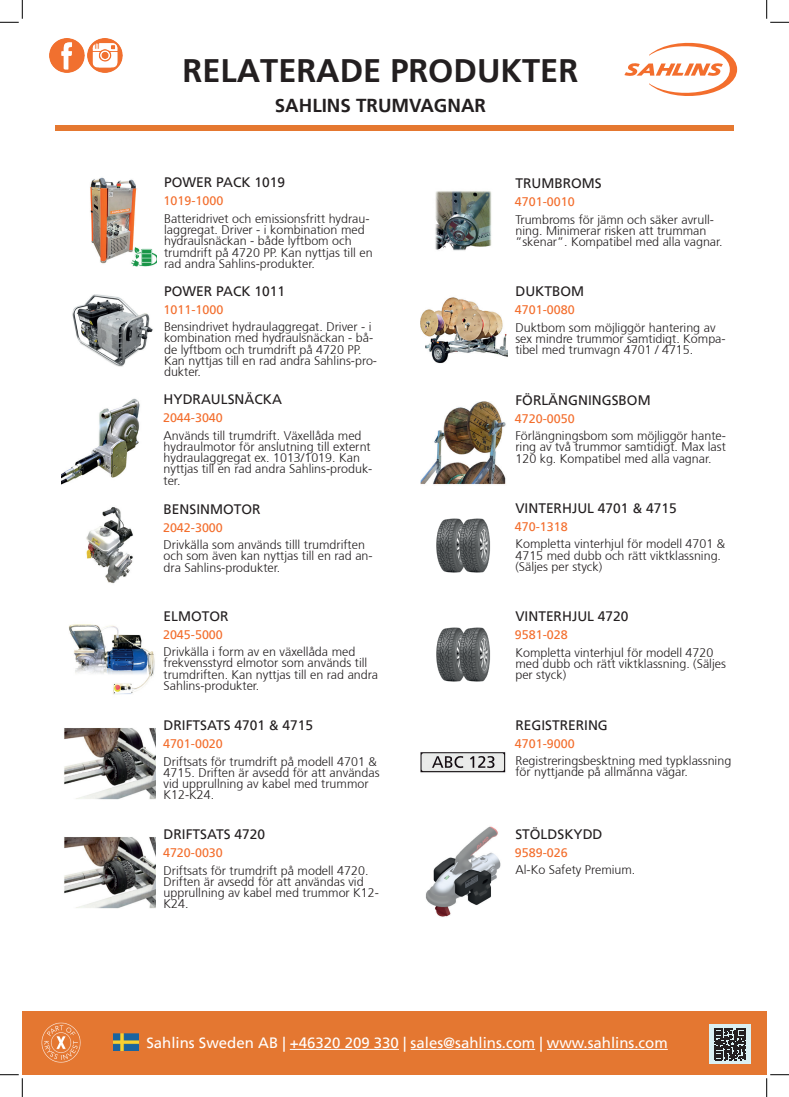
<style>
.page{position:relative;width:789px;height:1097px;background:#fff}
.page>*{position:absolute;margin:0;border:0;box-sizing:border-box;transform-origin:0 0}
.t1{font:700 32.5px "Frutiger";color:#231f20}
.t2{font:700 18.75px "Frutiger";color:#231f20}
.t3{font:15px "Frutiger";color:#fff}
.t4{font:13.75px "Frutiger";color:#231f20}
.t5{font:300 12.5px/11.2px "Frutiger 45";color:#231f20}
.t6{font:12.5px "Frutiger";color:#f36e2d}
</style>
<div class="page">
<img style="left:64px;top:728px;width:92px;height:72px">
<img style="left:64px;top:837px;width:92px;height:72px">
<img style="left:61px;top:398px;width:79px;height:87px">
<img style="left:90px;top:177px;width:66px;height:90px">
<img style="left:72px;top:294px;width:81px;height:73px">
<img style="left:86px;top:507px;width:47px;height:77px">
<img style="left:436px;top:627px;width:55px;height:55px">
<img style="left:69px;top:624px;width:86px;height:71px">
<img style="left:435px;top:191px;width:57px;height:60px">
<img style="left:436px;top:518px;width:55px;height:55px">
<img style="left:420px;top:297px;width:87px;height:67px">
<img style="left:420px;top:752px;width:86px;height:21px">
<img style="left:420px;top:401px;width:86px;height:84px">
<img style="left:425px;top:826px;width:76px;height:91px">
<img style="left:50px;top:39px;width:34px;height:34px">
<img style="left:88px;top:39px;width:34px;height:34px">
<div style="left:55px;top:126px;width:679px;height:5px;background:#e57830"></div>
<svg style="left:624px;top:43px;width:113px;height:53px"></svg>
<div style="left:22px;top:1011px;width:744px;height:64px;background:#e47731"></div>
<hr style="left:290px;top:1049px;width:109px;height:1px;background:#fff">
<hr style="left:410px;top:1049px;width:125px;height:1px;background:#fff">
<hr style="left:547px;top:1049px;width:121px;height:1px;background:#fff">
<img style="left:41px;top:1022px;width:40px;height:41px">
<div style="left:709px;top:1025px;width:41px;height:39px;background:#daf0f3"></div>
<svg style="left:714px;top:1029px;width:31px;height:31px"></svg>
<img style="left:114px;top:1034px;width:24px;height:17px">
<hr style="left:766px;top:1011px;width:1px;height:64px;background:#e47731">
<svg style="left:0;top:0;width:23px;height:23px"></svg>
<svg style="left:0;top:1074px;width:23px;height:23px"></svg>
<svg style="left:766px;top:0;width:23px;height:23px"></svg>
<svg style="left:766px;top:1074px;width:23px;height:23px"></svg>
<h1 class="t1" style="left:183px;top:52px;width:397px">RELATERADE PRODUKTER</h1>
<h2 class="t2" style="left:275px;top:95px;width:213px">SAHLINS TRUMVAGNAR</h2>
<p class="t4" style="left:164px;top:175px;width:122px">POWER PACK 1019</p>
<p class="t4" style="left:515px;top:175px;width:88px">TRUMBROMS</p>
<p class="t6" style="left:164px;top:194px;width:61px">1019-1000</p>
<p class="t6" style="left:515px;top:194px;width:61px">4701-0010</p>
<p class="t5" style="left:164px;top:213px;width:210px">Batteridrivet och emissionsfritt hydrau&shy;laggregat. Driver - i kombination med hydraulsnäckan - både lyftbom och trumdrift på 4720 PP. Kan nyttjas till en rad andra Sahlins-produkter.</p>
<p class="t5" style="left:515px;top:214px;width:209px">Trumbroms för jämn och säker avrull&shy;ning. Minimerar risken att trumman ”skenar”. Kompatibel med alla vagnar.</p>
<p class="t4" style="left:164px;top:283px;width:122px">POWER PACK 1011</p>
<p class="t4" style="left:515px;top:283px;width:70px">DUKTBOM</p>
<p class="t6" style="left:164px;top:302px;width:61px">1011-1000</p>
<p class="t5" style="left:164px;top:321px;width:214px">Bensindrivet hydraulaggregat. Driver - i kombination med hydraulsnäckan - bå&shy;de lyftbom och trumdrift på 4720 PP.<br>Kan nyttjas till en rad andra Sahlins-pro&shy;dukter.</p>
<p class="t6" style="left:515px;top:303px;width:61px">4701-0080</p>
<p class="t5" style="left:515px;top:322px;width:212px">Duktbom som möjliggör hantering av sex mindre trummor samtidigt. Kompa&shy;tibel med trumvagn 4701 / 4715.</p>
<p class="t4" style="left:164px;top:391px;width:120px">HYDRAULSNÄCKA</p>
<p class="t4" style="left:515px;top:392px;width:137px">FÖRLÄNGNINGSBOM</p>
<p class="t6" style="left:163px;top:410px;width:61px">2044-3040</p>
<p class="t6" style="left:515px;top:411px;width:61px">4720-0050</p>
<p class="t5" style="left:164px;top:430px;width:210px">Används till trumdrift. Växellåda med hydraulmotor för anslutning till externt hydraulaggregat ex. 1013/1019. Kan nyttjas till en rad andra Sahlins-produk&shy;ter.</p>
<p class="t5" style="left:515px;top:430px;width:212px;text-align:justify">Förlängningsbom som möjliggör hante&shy;ring av två trummor samtidigt. Max last 120 kg. Kompatibel med alla vagnar.</p>
<p class="t4" style="left:164px;top:501px;width:99px">BENSINMOTOR</p>
<p class="t4" style="left:515px;top:500px;width:163px">VINTERHJUL 4701 &amp; 4715</p>
<p class="t6" style="left:163px;top:520px;width:61px">2042-3000</p>
<p class="t6" style="left:515px;top:519px;width:54px">470-1318</p>
<p class="t5" style="left:164px;top:539px;width:211px">Drivkälla som används tilll trumdriften och som även kan nyttjas till en rad an&shy;dra Sahlins-produkter.</p>
<p class="t5" style="left:515px;top:539px;width:211px">Kompletta vinterhjul för modell 4701 &amp;<br>4715 med dubb och rätt viktklassning. (Säljes per styck)</p>
<p class="t4" style="left:164px;top:608px;width:66px">ELMOTOR</p>
<p class="t4" style="left:515px;top:608px;width:115px">VINTERHJUL 4720</p>
<p class="t5" style="left:515px;top:647px;width:212px">Kompletta vinterhjul för modell 4720 med dubb och rätt viktklassning. (Säljes per styck)</p>
<p class="t6" style="left:163px;top:627px;width:61px">2045-5000</p>
<p class="t6" style="left:515px;top:628px;width:54px">9581-028</p>
<p class="t5" style="left:164px;top:646px;width:216px">Drivkälla i form av en växellåda med frekvensstyrd elmotor som används till trumdriften. Kan nyttjas till en rad andra Sahlins-produkter.</p>
<p class="t4" style="left:164px;top:717px;width:151px">DRIFTSATS 4701 &amp; 4715</p>
<p class="t4" style="left:515px;top:717px;width:94px">REGISTRERING</p>
<p class="t6" style="left:163px;top:737px;width:61px">4701-0020</p>
<p class="t6" style="left:515px;top:736px;width:61px">4701-9000</p>
<p class="t5" style="left:164px;top:756px;width:218px">Driftsats för trumdrift på modell 4701 &amp;<br>4715. Driften är avsedd för att användas vid upprullning av kabel med trummor<br>K12-K24.</p>
<p class="t5" style="left:515px;top:755px;width:217px">Registreringsbesktning med typklassning för nyttjande på allmänna vägar.</p>
<p class="t4" style="left:164px;top:826px;width:103px">DRIFTSATS 4720</p>
<p class="t6" style="left:163px;top:845px;width:61px">4720-0030</p>
<p class="t4" style="left:515px;top:826px;width:89px">STÖLDSKYDD</p>
<p class="t6" style="left:515px;top:845px;width:54px">9589-026</p>
<p class="t5" style="left:164px;top:865px;width:206px">Driftsats för trumdrift på modell 4720.</p>
<p class="t5" style="left:515px;top:864px;width:121px">Al-Ko Safety Premium.</p>
<p class="t5" style="left:164px;top:876px;width:217px">Driften är avsedd för att användas vid upprullning av kabel med trummor K12-<br>K24.</p>
<p class="t3" style="left:146px;top:1034px;width:523px">Sahlins Sweden AB | +46320 209 330 | sales@sahlins.com | www.sahlins.com</p>
</div>
